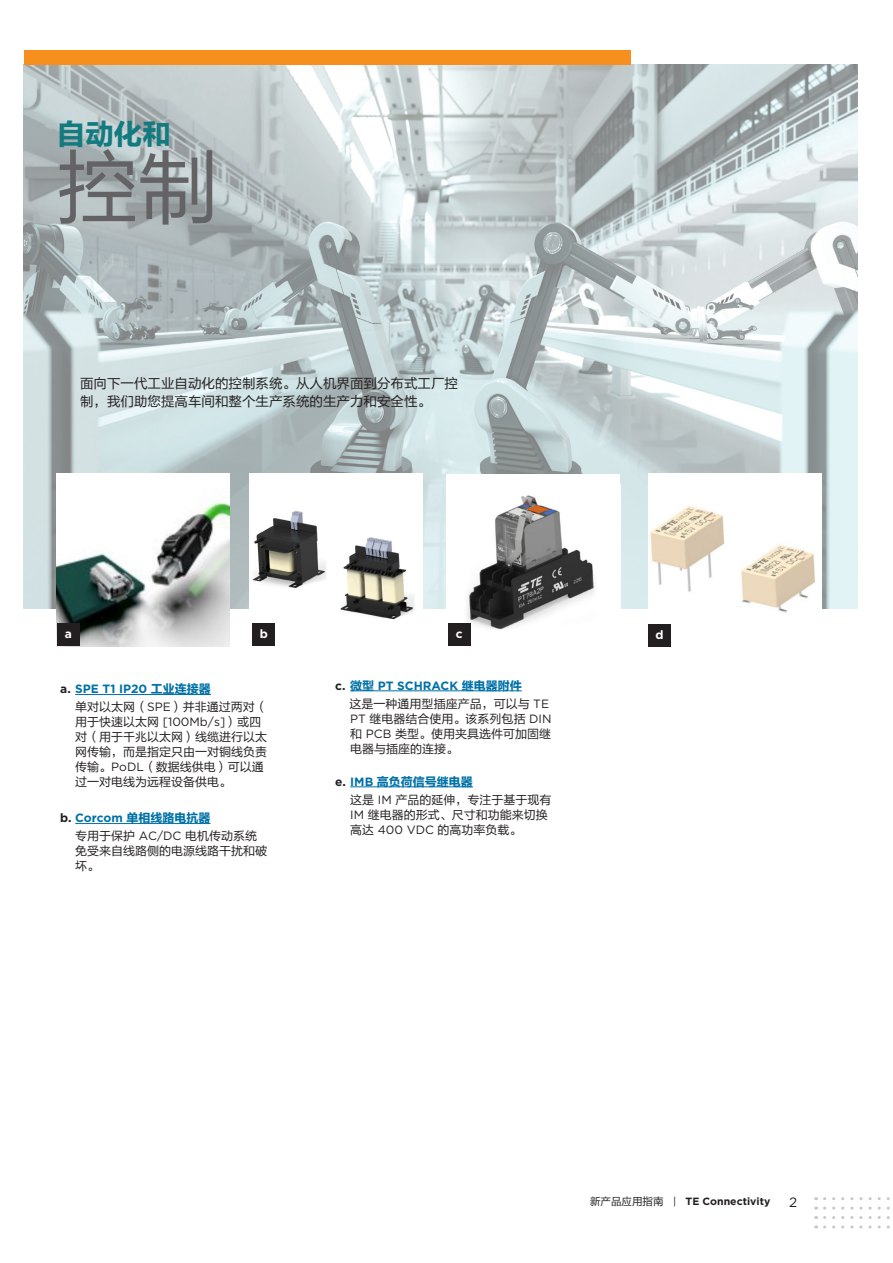
<style>
.page{position:relative;width:893px;height:1263px;background:#fff}
.page>*{position:absolute;margin:0;border:0;box-sizing:border-box;transform-origin:0 0}
.t1{font:81px "FZLTHJW GB1 0";color:#636366}
.t2{font:28.5px "FZLTDHK GBK1 0";color:#137b80}
.Body_Text{font:13.5px/18px "FZLTHJW GB1 0";color:#231f20}
.t3{font:13.5px "Gotham";color:#231f20}
.Product_Title{font:12px/15px "FZLTHJW GB1 0";color:#231f20}
.Product_Title-2{font:700 12px "Gotham";color:#0071a7}
.Product_Title-3{font:12px "FZLTDHK GBK1 0";color:#0071a7}
.letter_block{font:700 12px "Gotham";color:#fff}
.t4{font:700 10.5px "Gotham";color:#231f20}
.s1{color:#231f20}
.s2{font-family:"FZLTDHK GBK1 0";font-weight:400}
.s3{font-family:"Gotham"}
.s4{font-family:"Gotham";font-weight:700;color:#231f20}
.s5{font-family:"Gotham";font-weight:700}
.s6{font-family:"FZLTHJW GB1 0";font-weight:400}
.s7{font-weight:400}
</style>
<div class="page">
<img style="left:24px;top:64px;width:833px;height:544px">
<svg style="left:825px;top:1206px;width:65px;height:3px"></svg>
<svg style="left:825px;top:1197px;width:65px;height:3px"></svg>
<svg style="left:825px;top:1216px;width:65px;height:3px"></svg>
<svg style="left:825px;top:1225px;width:65px;height:3px"></svg>
<div style="left:24px;top:50px;width:607px;height:14px;background:#f68f1e"></div>
<hr style="left:75px;top:694px;width:136px;height:1px;background:#0071a7">
<hr style="left:75px;top:823px;width:135px;height:1px;background:#0071a7">
<div style="left:56px;top:473px;width:173px;height:174px;background:#fff"></div>
<img style="left:56px;top:502px;width:173px;height:145px">
<div style="left:447px;top:474px;width:173px;height:173px;background:#fff"></div>
<img style="left:467px;top:495px;width:128px;height:135px">
<div style="left:250px;top:473px;width:173px;height:174px;background:#fff"></div>
<img style="left:252px;top:510px;width:162px;height:118px">
<div style="left:648px;top:473px;width:173px;height:174px;background:#fff"></div>
<img style="left:650px;top:506px;width:165px;height:107px">
<div style="left:648px;top:624px;width:23px;height:23px;background:#231f20"></div>
<div style="left:57px;top:623px;width:23px;height:23px;background:#231f20"></div>
<div style="left:448px;top:623px;width:23px;height:23px;background:#231f20"></div>
<hr style="left:350px;top:690px;width:172px;height:1px;background:#0071a7">
<hr style="left:350px;top:786px;width:123px;height:1px;background:#0071a7">
<div style="left:253px;top:623px;width:22px;height:23px;background:#231f20"></div>
<h2 class="t2" style="left:57px;top:118px;width:115px">自动化和</h2>
<h1 class="t1" style="left:57px;top:143px;width:163px">控制</h1>
<p class="Body_Text" style="left:80px;top:374px;width:379px">面向下一代工业自动化的控制系统。从人机界面到分布式工厂控制，我们助您提高车间和整个生产系统的生产力和安全性。</p>
<p class="letter_block" style="left:260px;top:625px;width:10px">b</p>
<p class="letter_block" style="left:65px;top:625px;width:9px">a</p>
<p class="letter_block" style="left:456px;top:625px;width:8px">c</p>
<p class="letter_block" style="left:655px;top:627px;width:10px">d</p>
<p class="Product_Title-2" style="left:60px;top:681px;width:152px"><span class="s1">a.</span> SPE T1 IP20 <span class="s2">工业连接器</span></p>
<p class="Product_Title" style="left:75px;top:700px;width:194px">单对以太网（<span class="s3">SPE</span>）并非通过两对（用于快速以太网 <span class="s3">[100Mb/s]</span>）或四对（用于千兆以太网）线缆进行以太网传输，而是指定只由一对铜线负责传输。<span class="s3">PoDL</span>（数据线供电）可以通过一对电线为远程设备供电。</p>
<p class="Product_Title-3" style="left:60px;top:812px;width:152px"><span class="s4">b.</span> <span class="s5">Corcom</span> 单相线路电抗器</p>
<p class="Product_Title" style="left:75px;top:829px;width:194px">专用于保护 <span class="s3">AC/DC</span> 电机传动系统免受来自线路侧的电源线路干扰和破坏。</p>
<p class="Product_Title-2" style="left:335px;top:677px;width:188px"><span class="s1">c.</span> <span class="s2">微型</span> PT SCHRACK <span class="s2">继电器附件</span></p>
<p class="Product_Title" style="left:350px;top:696px;width:203px">这是一种通用型插座产品，可以与 <span class="s3">TE<br>PT</span> 继电器结合使用。该系列包括 <span class="s3">DIN</span>和 <span class="s3">PCB</span> 类型。使用夹具选件可加固继电器与插座的连接。</p>
<p class="Product_Title-3" style="left:335px;top:775px;width:139px"><span class="s4">e.</span> <span class="s5">IMB</span> 高负荷信号继电器</p>
<p class="Product_Title" style="left:350px;top:792px;width:203px">这是 <span class="s3">IM</span> 产品的延伸，专注于基于现有<br><span class="s3">IM</span> 继电器的形式、尺寸和功能来切换高达 <span class="s3">400 VDC</span> 的高功率负载。</p>
<p class="t4" style="left:590px;top:1194px;width:182px"><span class="s6">新产品应用指南</span> <span class="s7">|</span> TE Connectivity</p>
<p class="t3" style="left:789px;top:1195px;width:10px">2</p>
</div>
